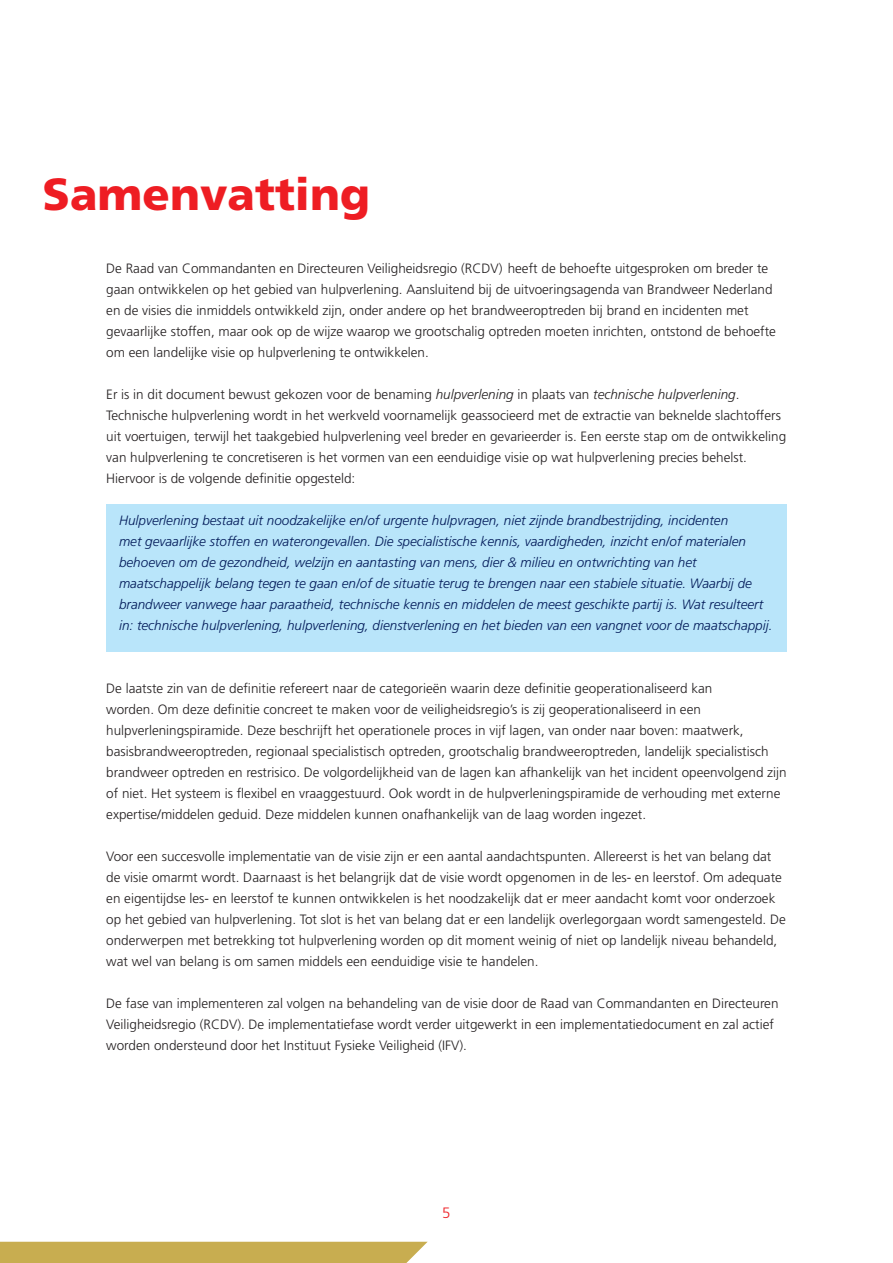
<style>
.page{position:relative;width:893px;height:1263px;background:#fff}
.page>*{position:absolute;margin:0;border:0;box-sizing:border-box;transform-origin:0 0}
.t1{font:900 45px "Frutiger LT Std";color:#ee1d23}
.t2{font:300 15px "Frutiger LT Std";color:#ee1d23}
.t3{font:300 13.5px/21px "Frutiger LT Std";color:#231f20}
.t4{font:italic 300 13.5px/21px "Frutiger LT Std";color:#011958}
.s1{font-style:italic}
</style>
<div class="page">
<div style="left:0;top:1242px;width:428px;height:21px;background:#c8ad50"></div>
<div style="left:106px;top:504px;width:681px;height:147px;background:#b9e5fa"></div>
<h1 class="t1" style="left:43px;top:167px;width:329px">Samenvatting</h1>
<p class="t3" style="left:106px;top:258px;width:671px">De Raad van Commandanten en Directeuren Veiligheidsregio (RCDV) heeft de behoefte uitgesproken om breder te gaan ontwikkelen op het gebied van hulpverlening. Aansluitend bij de uitvoeringsagenda van Brandweer Nederland en de visies die inmiddels ontwikkeld zijn, onder andere op het brandweeroptreden bij brand en incidenten met gevaarlijke stoffen, maar ook op de wijze waarop we grootschalig optreden moeten inrichten, ontstond de behoefte om een landelijke visie op hulpverlening te ontwikkelen.</p>
<p class="t3" style="left:106px;top:384px;width:681px">Er is in dit document bewust gekozen voor de benaming <span class="s1">hulpverlening</span> in plaats van <span class="s1">technische hulpverlening</span>.<br>Technische hulpverlening wordt in het werkveld voornamelijk geassocieerd met de extractie van beknelde slachtoffers uit voertuigen, terwijl het taakgebied hulpverlening veel breder en gevarieerder is. Een eerste stap om de ontwikkeling van hulpverlening te concretiseren is het vormen van een eenduidige visie op wat hulpverlening precies behelst.<br>Hiervoor is de volgende definitie opgesteld:</p>
<p class="t4" style="left:119px;top:510px;width:655px">Hulpverlening bestaat uit noodzakelijke en/of urgente hulpvragen, niet zijnde brandbestrijding, incidenten<br>met gevaarlijke stoffen en waterongevallen. Die specialistische kennis, vaardigheden, inzicht en/of materialen behoeven om de gezondheid, welzijn en aantasting van mens, dier &amp; milieu en ontwrichting van het maatschappelijk belang tegen te gaan en/of de situatie terug te brengen naar een stabiele situatie. Waarbij de brandweer vanwege haar paraatheid, technische kennis en middelen de meest geschikte partij is. Wat resulteert in: technische hulpverlening, hulpverlening, dienstverlening en het bieden van een vangnet voor de maatschappij.</p>
<p class="t3" style="left:106px;top:678px;width:682px">De laatste zin van de definitie refereert naar de categorieën waarin deze definitie geoperationaliseerd kan<br>worden. Om deze definitie concreet te maken voor de veiligheidsregio’s is zij geoperationaliseerd in een hulpverleningspiramide. Deze beschrijft het operationele proces in vijf lagen, van onder naar boven: maatwerk, basisbrandweeroptreden, regionaal specialistisch optreden, grootschalig brandweeroptreden, landelijk specialistisch brandweer optreden en restrisico. De volgordelijkheid van de lagen kan afhankelijk van het incident opeenvolgend zijn of niet. Het systeem is flexibel en vraaggestuurd. Ook wordt in de hulpverleningspiramide de verhouding met externe expertise/middelen geduid. Deze middelen kunnen onafhankelijk van de laag worden ingezet.</p>
<p class="t3" style="left:106px;top:846px;width:681px">Voor een succesvolle implementatie van de visie zijn er een aantal aandachtspunten. Allereerst is het van belang dat de visie omarmt wordt. Daarnaast is het belangrijk dat de visie wordt opgenomen in de les- en leerstof. Om adequate en eigentijdse les- en leerstof te kunnen ontwikkelen is het noodzakelijk dat er meer aandacht komt voor onderzoek op het gebied van hulpverlening. Tot slot is het van belang dat er een landelijk overlegorgaan wordt samengesteld. De onderwerpen met betrekking tot hulpverlening worden op dit moment weinig of niet op landelijk niveau behandeld, wat wel van belang is om samen middels een eenduidige visie te handelen.</p>
<p class="t3" style="left:106px;top:993px;width:674px">De fase van implementeren zal volgen na behandeling van de visie door de Raad van Commandanten en Directeuren<br>Veiligheidsregio (RCDV). De implementatiefase wordt verder uitgewerkt in een implementatiedocument en zal actief worden ondersteund door het Instituut Fysieke Veiligheid (IFV).</p>
<p class="t2" style="left:442px;top:1204px;width:10px">5</p>
</div>
